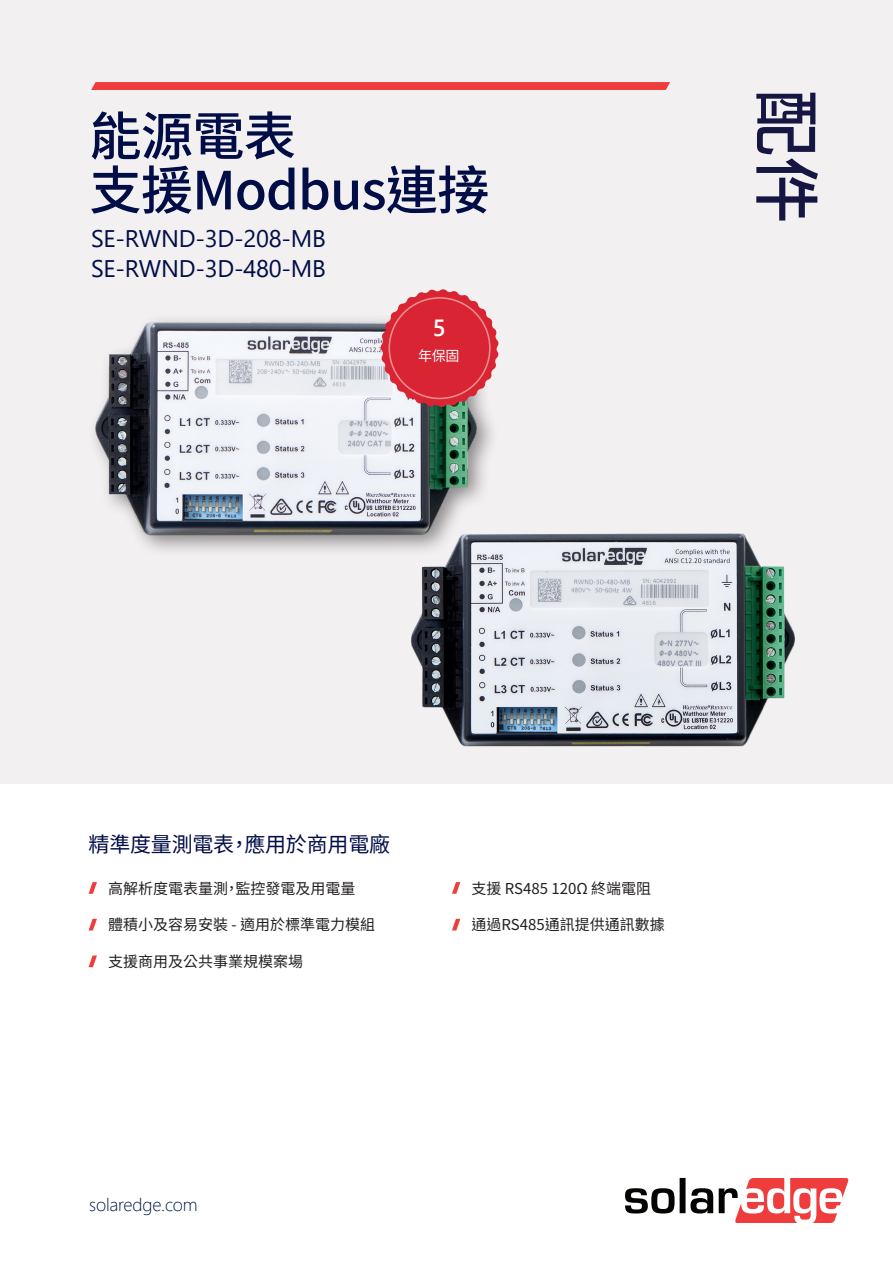
<style>
.page{position:relative;width:893px;height:1263px;background:#f3f0f1}
.page>*{position:absolute;margin:0;border:0;box-sizing:border-box;transform-origin:0 0}
.t1{font:500 67.5px "Noto Sans TC";color:#151642}
.t2{font:500 52.5px/54px "Noto Sans TC";letter-spacing:-.02em;color:#000d46}
.t3{font:24px/30px "Segoe UI";letter-spacing:-.01em;color:#000d46}
.t4{font:600 23.4px "Segoe UI";color:#fff}
.t5{font:21px "Noto Sans TC";letter-spacing:-.01em;color:#000d46}
.t6{font:300 18px "Segoe UI";letter-spacing:-.01em;color:#001945}
.t7{font:15px "Noto Sans TC";color:#231f20}
.t8{font:14.1px "Noto Sans TC";color:#fff}
</style>
<div class="page">
<div style="left:0;top:784px;width:893px;height:479px;background:#fff"></div>
<svg style="left:89px;top:882px;width:8px;height:12px"></svg>
<svg style="left:89px;top:919px;width:8px;height:11px"></svg>
<svg style="left:89px;top:955px;width:8px;height:12px"></svg>
<svg style="left:452px;top:882px;width:8px;height:12px"></svg>
<svg style="left:452px;top:919px;width:8px;height:11px"></svg>
<svg style="left:91px;top:82px;width:579px;height:8px;background:#ee3f3e"></svg>
<svg style="left:625px;top:1178px;width:223px;height:45px"></svg>
<img style="left:411px;top:533px;width:384px;height:214px">
<div style="left:87px;top:313px;width:412px;height:245px;background:#231f20;opacity:.5"></div>
<img style="left:89px;top:313px;width:396px;height:232px">
<svg style="left:380px;top:289px;width:119px;height:118px"></svg>
<div style="left:388px;top:297px;width:103px;height:102px;border:2px solid #ec8e8f;border-radius:50%"></div>
<h2 class="t2" style="left:89px;top:110px;width:402px">能源電表<br>支援Modbus連接</h2>
<h3 class="t3" style="left:91px;top:221px;width:236px">SE-RWND-3D-208-MB<br>SE-RWND-3D-480-MB</h3>
<h3 class="t4" style="left:433px;top:306px;width:14px">5</h3>
<p class="t8" style="left:418px;top:348px;width:43px">年保固</p>
<h1 class="t1" style="left:824px;top:89px;width:136px;rotate:90deg">配件</h1>
<h3 class="t5" style="left:244px;top:832px;width:147px">應用於商用電廠</h3>
<h3 class="t5" style="left:89px;top:832px;width:147px">精準度量測電表</h3>
<h3 class="t5" style="left:229px;top:832px;width:22px">，</h3>
<p class="t7" style="left:108px;top:880px;width:122px">高解析度電表量測</p>
<p class="t7" style="left:108px;top:916px;width:268px">體積小及容易安裝 - 適用於標準電力模組</p>
<p class="t7" style="left:108px;top:953px;width:197px">支援商用及公共事業規模案場</p>
<p class="t7" style="left:236px;top:880px;width:121px">監控發電及用電量</p>
<p class="t7" style="left:224px;top:880px;width:16px">，</p>
<p class="t7" style="left:471px;top:880px;width:181px">支援 RS485 120Ω 終端電阻</p>
<p class="t7" style="left:471px;top:916px;width:195px">通過RS485通訊提供通訊數據</p>
<p class="t6" style="left:89px;top:1188px;width:110px">solaredge.com</p>
</div>
